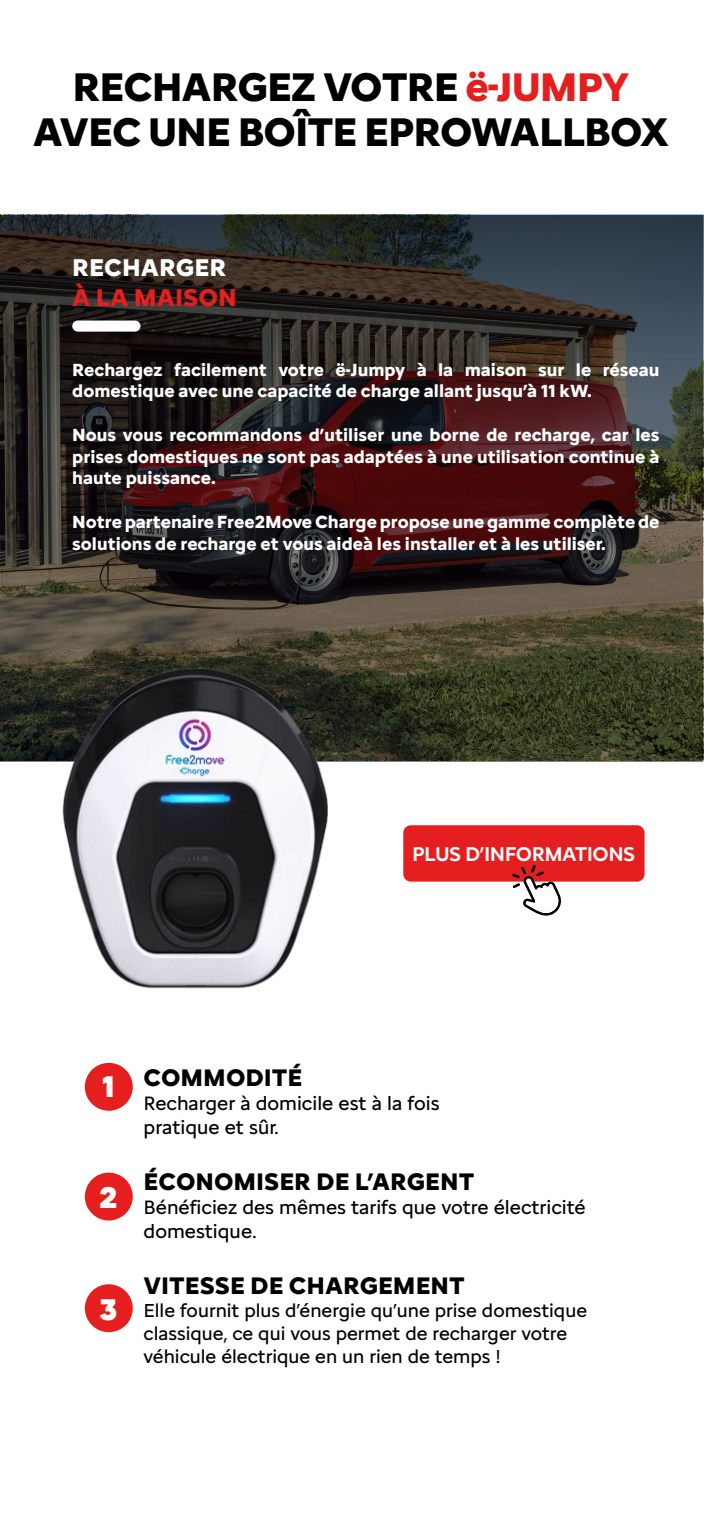
<style>
.page{position:relative;width:704px;height:1523px;background:#fff}
.page>*{position:absolute;margin:0;border:0;box-sizing:border-box;transform-origin:0 0}
.t1{font:700 41.25px/45px "Citroen Type";letter-spacing:-.025em;color:#000;text-align:center}
.t2{font:900 30.94px "Citroen Type";color:#fff}
.t3{font:700 25px "Citroen Type";color:#fff}
.t4{font:700 25px "Citroen Type";color:#e51f1f}
.t5{font:700 24.75px "Citroen Type";color:#000}
.t6{font:500 20.62px "Citroen Type";letter-spacing:-.025em;color:#fff}
.t7{font:20px/24px "Citroen Type";color:#000}
.t8{font:19.38px/23.2px "Citroen Type";color:#000}
.t9{font:700 18.12px/21.8px "Citroen Type";color:#fff}
.s1{color:#e51f1f}
</style>
<div class="page">
<svg style="left:0;top:215px;width:702px;height:546px;background:#362c27"></svg>
<div style="left:72px;top:320px;width:68px;height:12px;background:#fff;border-radius:6px"></div>
<div style="left:403px;top:825px;width:241px;height:56px;background:#e51f1f;border-radius:8px"></div>
<svg style="left:512px;top:865px;width:49px;height:50px"></svg>
<div style="left:85px;top:1063px;width:48px;height:47px;background:#e51f1f;border-radius:50%"></div>
<div style="left:85px;top:1172px;width:48px;height:48px;background:#e51f1f;border-radius:50%"></div>
<div style="left:85px;top:1284px;width:48px;height:48px;background:#e51f1f;border-radius:50%"></div>
<img style="left:60px;top:663px;width:269px;height:326px">
<h1 class="t1" style="left:33px;top:61px;width:637px">RECHARGEZ VOTRE <span class="s1">ë-JUMPY<br></span>AVEC UNE BOÎTE EPROWALLBOX</h1>
<h3 class="t3" style="left:72px;top:248px;width:156px">RECHARGER</h3>
<h3 class="t4" style="left:72px;top:278px;width:166px">À LA MAISON</h3>
<p class="t9" style="left:72px;top:357px;width:588px">Rechargez facilement votre ë-Jumpy à la maison sur le réseau domestique avec une capacité de charge allant jusqu’à 11 kW.</p>
<p class="t9" style="left:72px;top:422px;width:588px;text-align:justify">Nous vous recommandons d’utiliser une borne de recharge, car les prises domestiques ne sont pas adaptées à une utilisation continue à haute puissance.</p>
<p class="t9" style="left:72px;top:509px;width:588px">Notre partenaire Free2Move Charge propose une gamme complète de solutions de recharge et vous aideà les installer et à les utiliser.</p>
<p class="t6" style="left:412px;top:838px;width:224px">PLUS D’INFORMATIONS</p>
<h2 class="t2" style="left:102px;top:1063px;width:14px">1</h2>
<h2 class="t2" style="left:99px;top:1174px;width:20px">2</h2>
<h2 class="t2" style="left:99px;top:1286px;width:20px">3</h2>
<h3 class="t5" style="left:143px;top:1059px;width:160px">COMMODITÉ</h3>
<p class="t7" style="left:143px;top:1089px;width:297px">Recharger à domicile est à la fois pratique et sûr.</p>
<h3 class="t5" style="left:143px;top:1162px;width:332px">ÉCONOMISER DE L’ARGENT</h3>
<p class="t7" style="left:143px;top:1193px;width:443px">Bénéficiez des mêmes tarifs que votre électricité domestique.</p>
<h3 class="t5" style="left:143px;top:1266px;width:322px">VITESSE DE CHARGEMENT</h3>
<p class="t8" style="left:143px;top:1297px;width:445px">Elle fournit plus d’énergie qu’une prise domestique classique, ce qui vous permet de recharger votre véhicule électrique en un rien de temps !</p>
</div>
